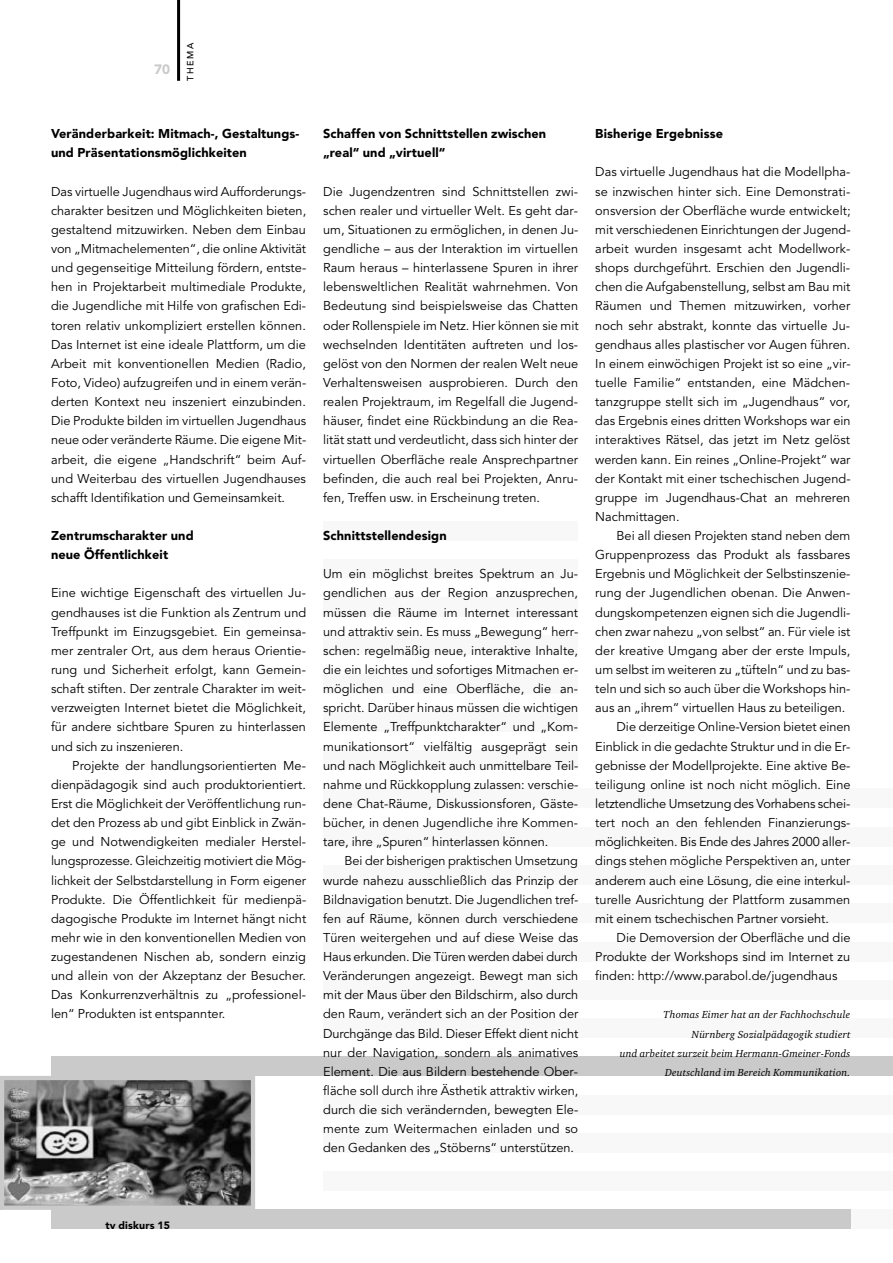
<style>
.page{position:relative;width:893px;height:1263px;background:#fff}
.page>*{position:absolute;margin:0;border:0;box-sizing:border-box;transform-origin:0 0}
.t1{font:900 13.5px "Avenir";color:#cacaca}
.t2{font:12.75px/19.2px "Avenir";color:#000;text-align:justify}
.t3{font:900 12.75px/19.2px "Avenir";letter-spacing:.01em;color:#000}
.t4{font:italic 10.5px/19.2px "Charter BT";letter-spacing:.015em;color:#000;text-align:right}
.t5{font:900 10.5px "Avenir";letter-spacing:.02em;color:#000}
.t6{font:500 9px "Avenir";letter-spacing:.165em;color:#000}
</style>
<div class="page">
<div style="left:323px;top:521px;width:570px;height:19px;background:#f8f8f8"></div>
<div style="left:323px;top:559px;width:570px;height:19px;background:#f8f8f8"></div>
<div style="left:323px;top:597px;width:570px;height:20px;background:#f8f8f8"></div>
<div style="left:323px;top:636px;width:570px;height:19px;background:#f8f8f8"></div>
<div style="left:323px;top:674px;width:570px;height:19px;background:#f8f8f8"></div>
<div style="left:323px;top:712px;width:570px;height:19px;background:#f8f8f8"></div>
<div style="left:323px;top:750px;width:570px;height:20px;background:#f8f8f8"></div>
<div style="left:323px;top:789px;width:570px;height:19px;background:#f8f8f8"></div>
<div style="left:323px;top:827px;width:570px;height:19px;background:#f8f8f8"></div>
<div style="left:323px;top:865px;width:570px;height:19px;background:#f8f8f8"></div>
<div style="left:323px;top:904px;width:570px;height:19px;background:#f8f8f8"></div>
<div style="left:323px;top:942px;width:570px;height:19px;background:#f8f8f8"></div>
<div style="left:323px;top:980px;width:570px;height:19px;background:#f8f8f8"></div>
<div style="left:323px;top:1018px;width:570px;height:19px;background:#f8f8f8"></div>
<div style="left:323px;top:1095px;width:570px;height:19px;background:#f8f8f8"></div>
<div style="left:323px;top:1133px;width:570px;height:19px;background:#f8f8f8"></div>
<div style="left:323px;top:1171px;width:570px;height:20px;background:#f8f8f8"></div>
<div style="left:323px;top:1210px;width:570px;height:19px;background:#f8f8f8"></div>
<div style="left:578px;top:387px;width:315px;height:383px;background:#fff"></div>
<div style="left:51px;top:1057px;width:842px;height:19px;background:#cacaca"></div>
<div style="left:51px;top:1210px;width:799px;height:19px;background:#cacaca"></div>
<hr style="left:177px;top:0;width:3px;height:81px;background:#000">
<img style="left:5px;top:1081px;width:245px;height:124px">
<div style="left:0;top:1076px;width:255px;height:134px;border:4px solid #cacaca"></div>
<hr style="left:0;top:1076px;width:4px;height:134px;background:#cacaca">
<p class="t1" style="left:154px;top:64px;width:17px">70</p>
<p class="t6" style="left:187px;top:81px;width:39px;rotate:-90deg">THEMA</p>
<p class="t3" style="left:51px;top:125px;width:250px">Veränderbarkeit: Mitmach-, Gestaltungs&shy;und Präsentationsmöglichkeiten</p>
<p class="t2" style="left:51px;top:183px;width:257px">Das virtuelle Jugendhaus wird Aufforderungs&shy;charakter besitzen und Möglichkeiten bieten, gestaltend mitzuwirken. Neben dem Einbau von „Mitmachelementen“, die online Aktivität und gegenseitige Mitteilung fördern, entste&shy;hen in Projektarbeit multimediale Produkte, die Jugendliche mit Hilfe von grafischen Edi&shy;toren relativ unkompliziert erstellen können.<br>Das Internet ist eine ideale Plattform, um die Arbeit mit konventionellen Medien (Radio, Foto, Video) aufzugreifen und in einem verän&shy;derten Kontext neu inszeniert einzubinden.<br>Die Produkte bilden im virtuellen Jugendhaus neue oder veränderte Räume. Die eigene Mit&shy;arbeit, die eigene „Handschrift“ beim Auf&shy;und Weiterbau des virtuellen Jugendhauses schafft Identifikation und Gemeinsamkeit.</p>
<p class="t3" style="left:51px;top:527px;width:144px">Zentrumscharakter und neue Öffentlichkeit</p>
<p class="t2" style="left:51px;top:584px;width:257px">Eine wichtige Eigenschaft des virtuellen Ju&shy;gendhauses ist die Funktion als Zentrum und Treffpunkt im Einzugsgebiet. Ein gemeinsa&shy;mer zentraler Ort, aus dem heraus Orientie&shy;rung und Sicherheit erfolgt, kann Gemein&shy;schaft stiften. Der zentrale Charakter im weit&shy;verzweigten Internet bietet die Möglichkeit, für andere sichtbare Spuren zu hinterlassen und sich zu inszenieren.</p>
<p class="t2" style="left:51px;top:757px;width:257px;text-indent:21px">Projekte der handlungsorientierten Me&shy;dienpädagogik sind auch produktorientiert.<br>Erst die Möglichkeit der Veröffentlichung run&shy;det den Prozess ab und gibt Einblick in Zwän&shy;ge und Notwendigkeiten medialer Herstel&shy;lungsprozesse. Gleichzeitig motiviert die Mög&shy;lichkeit der Selbstdarstellung in Form eigener Produkte. Die Öffentlichkeit für medienpä&shy;dagogische Produkte im Internet hängt nicht mehr wie in den konventionellen Medien von zugestandenen Nischen ab, sondern einzig und allein von der Akzeptanz der Besucher.<br>Das Konkurrenzverhältnis zu „professionel&shy;len“ Produkten ist entspannter.</p>
<p class="t3" style="left:323px;top:125px;width:225px">Schaffen von Schnittstellen zwischen „real“ und „virtuell“</p>
<p class="t2" style="left:323px;top:183px;width:257px">Die Jugendzentren sind Schnittstellen zwi&shy;schen realer und virtueller Welt. Es geht dar&shy;um, Situationen zu ermöglichen, in denen Ju&shy;gendliche – aus der Interaktion im virtuellen Raum heraus – hinterlassene Spuren in ihrer lebensweltlichen Realität wahrnehmen. Von Bedeutung sind beispielsweise das Chatten oder Rollenspiele im Netz. Hier können sie mit wechselnden Identitäten auftreten und los&shy;gelöst von den Normen der realen Welt neue Verhaltensweisen ausprobieren. Durch den realen Projektraum, im Regelfall die Jugend&shy;häuser, findet eine Rückbindung an die Rea&shy;lität statt und verdeutlicht, dass sich hinter der virtuellen Oberfläche reale Ansprechpartner befinden, die auch real bei Projekten, Anru&shy;fen, Treffen usw. in Erscheinung treten.</p>
<p class="t3" style="left:323px;top:527px;width:125px">Schnittstellendesign</p>
<p class="t2" style="left:323px;top:565px;width:257px">Um ein möglichst breites Spektrum an Ju&shy;gendlichen aus der Region anzusprechen, müssen die Räume im Internet interessant und attraktiv sein. Es muss „Bewegung“ herr&shy;schen: regelmäßig neue, interaktive Inhalte, die ein leichtes und sofortiges Mitmachen er&shy;möglichen und eine Oberfläche, die an&shy;spricht. Darüber hinaus müssen die wichtigen Elemente „Treffpunktcharakter“ und „Kom&shy;munikationsort“ vielfältig ausgeprägt sein und nach Möglichkeit auch unmittelbare Teil&shy;nahme und Rückkopplung zulassen: verschie&shy;dene Chat-Räume, Diskussionsforen, Gäste&shy;bücher, in denen Jugendliche ihre Kommen&shy;tare, ihre „Spuren“ hinterlassen können.</p>
<p class="t2" style="left:323px;top:852px;width:257px;text-indent:21px">Bei der bisherigen praktischen Umsetzung wurde nahezu ausschließlich das Prinzip der Bildnavigation benutzt. Die Jugendlichen tref&shy;fen auf Räume, können durch verschiedene Türen weitergehen und auf diese Weise das Haus erkunden. Die Türen werden dabei durch Veränderungen angezeigt. Bewegt man sich mit der Maus über den Bildschirm, also durch den Raum, verändert sich an der Position der Durchgänge das Bild. Dieser Effekt dient nicht nur der Navigation, sondern als animatives Element. Die aus Bildern bestehende Ober&shy;fläche soll durch ihre Ästhetik attraktiv wirken, durch die sich verändernden, bewegten Ele&shy;mente zum Weitermachen einladen und so den Gedanken des „Stöberns“ unterstützen.</p>
<p class="t3" style="left:595px;top:125px;width:129px">Bisherige Ergebnisse</p>
<p class="t2" style="left:595px;top:163px;width:257px">Das virtuelle Jugendhaus hat die Modellpha&shy;se inzwischen hinter sich. Eine Demonstrati&shy;onsversion der Oberfläche wurde entwickelt; mit verschiedenen Einrichtungen der Jugend&shy;arbeit wurden insgesamt acht Modellwork&shy;shops durchgeführt. Erschien den Jugendli&shy;chen die Aufgabenstellung, selbst am Bau mit Räumen und Themen mitzuwirken, vorher noch sehr abstrakt, konnte das virtuelle Ju&shy;gendhaus alles plastischer vor Augen führen.<br>In einem einwöchigen Projekt ist so eine „vir&shy;tuelle Familie“ entstanden, eine Mädchen&shy;tanzgruppe stellt sich im „Jugendhaus“ vor, das Ergebnis eines dritten Workshops war ein interaktives Rätsel, das jetzt im Netz gelöst werden kann. Ein reines „Online-Projekt“ war der Kontakt mit einer tschechischen Jugend&shy;gruppe im Jugendhaus-Chat an mehreren Nachmittagen.</p>
<p class="t2" style="left:617px;top:527px;width:235px">Bei all diesen Projekten stand neben dem</p>
<p class="t2" style="left:595px;top:546px;width:256px">Gruppenprozess das Produkt als fassbares</p>
<p class="t2" style="left:595px;top:565px;width:257px">Ergebnis und Möglichkeit der Selbstinszenie-</p>
<p class="t2" style="left:595px;top:584px;width:256px">rung der Jugendlichen obenan. Die Anwen-</p>
<p class="t2" style="left:595px;top:604px;width:257px">dungskompetenzen eignen sich die Jugendli-</p>
<p class="t2" style="left:595px;top:623px;width:256px">chen zwar nahezu „von selbst“ an. Für viele ist</p>
<p class="t2" style="left:595px;top:642px;width:256px">der kreative Umgang aber der erste Impuls,</p>
<p class="t2" style="left:595px;top:661px;width:257px">um selbst im weiteren zu „tüfteln“ und zu bas-</p>
<p class="t2" style="left:595px;top:680px;width:257px">teln und sich so auch über die Workshops hin-</p>
<p class="t2" style="left:595px;top:699px;width:252px">aus an „ihrem“ virtuellen Haus zu beteiligen.</p>
<p class="t2" style="left:617px;top:718px;width:235px">Die derzeitige Online-Version bietet einen</p>
<p class="t2" style="left:595px;top:738px;width:257px">Einblick in die gedachte Struktur und in die Er-</p>
<p class="t2" style="left:595px;top:757px;width:257px">gebnisse der Modellprojekte. Eine aktive Be-</p>
<p class="t2" style="left:595px;top:776px;width:257px">teiligung online ist noch nicht möglich. Eine</p>
<p class="t2" style="left:595px;top:795px;width:256px">letztendliche Umsetzung des Vorhabens schei-</p>
<p class="t2" style="left:595px;top:814px;width:257px">tert noch an den fehlenden Finanzierungs-</p>
<p class="t2" style="left:595px;top:833px;width:257px">möglichkeiten. Bis Ende des Jahres 2000 aller-</p>
<p class="t2" style="left:595px;top:852px;width:257px">dings stehen mögliche Perspektiven an, unter</p>
<p class="t2" style="left:595px;top:871px;width:257px">anderem auch eine Lösung, die eine interkul-</p>
<p class="t2" style="left:595px;top:891px;width:256px">turelle Ausrichtung der Plattform zusammen</p>
<p class="t2" style="left:595px;top:910px;width:235px">mit einem tschechischen Partner vorsieht.</p>
<p class="t2" style="left:617px;top:929px;width:235px">Die Demoversion der Oberfläche und die</p>
<p class="t2" style="left:595px;top:948px;width:256px">Produkte der Workshops sind im Internet zu</p>
<p class="t2" style="left:595px;top:967px;width:244px">finden: http://www.parabol.de/jugendhaus</p>
<p class="t4" style="left:620px;top:1006px;width:232px">Thomas Eimer hat an der Fachhochschule Nürnberg Sozialpädagogik studiert<br>und arbeitet zurzeit beim Hermann-Gmeiner-Fonds Deutschland im Bereich Kommunikation.</p>
<p class="t5" style="left:105px;top:1221px;width:66px">tv diskurs 15</p>
</div>
